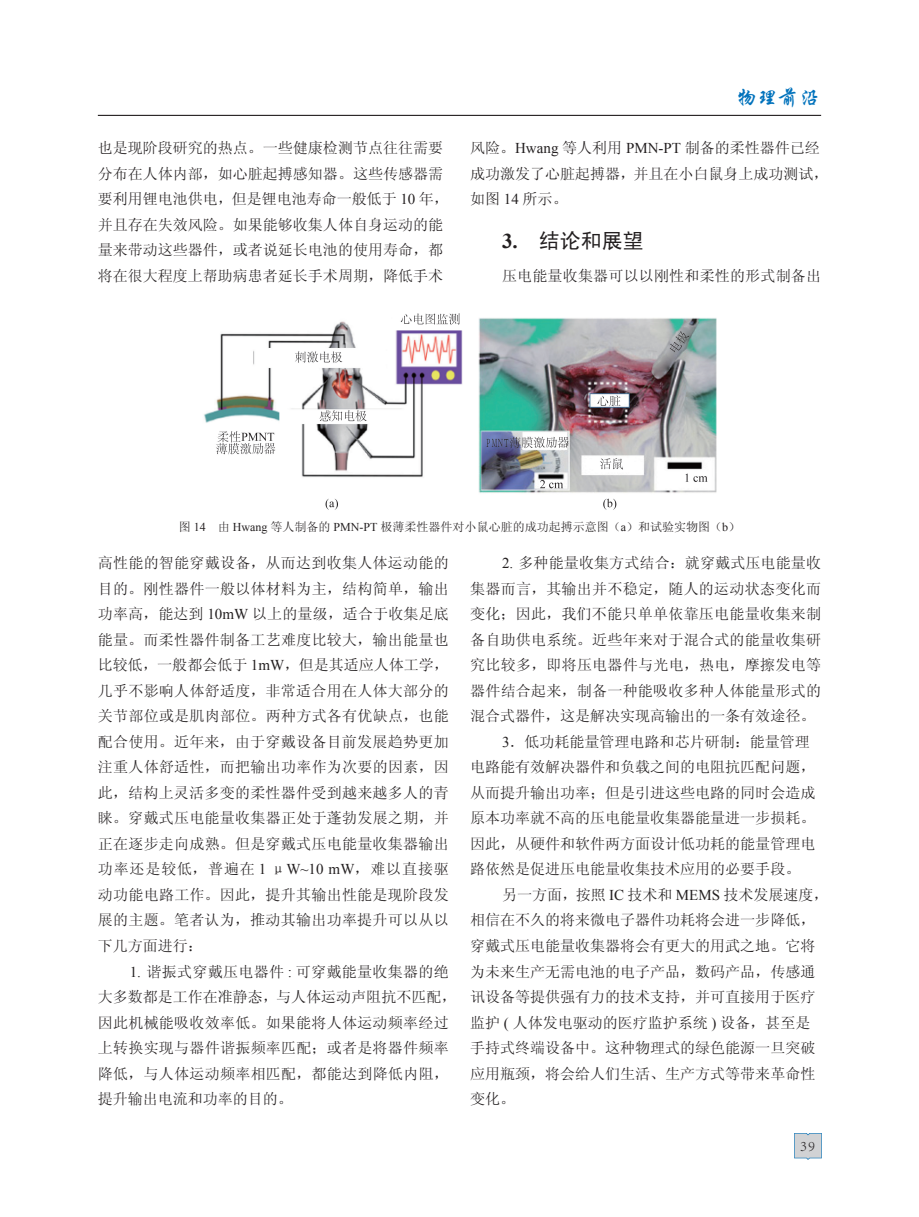
<style>
.page{position:relative;width:919px;height:1217px;background:#fff}
.page>*{position:absolute;margin:0;border:0;box-sizing:border-box;transform-origin:0 0}
.t1{font:21px "Sim Hei";color:#231f20}
.t2{font:21px "FZXKK GBK1 0";color:#0072bc}
.t3{font:15px/25.5px "Sim Sun";color:#231f20}
.t4{font:15px/25.5px "Sim Sun";letter-spacing:.02em;color:#231f20}
.t5{font:300 15px "Adobe Song Std";color:#231f20}
.t6{font:12px "Sim Sun";color:#231f20}
.s1{font-family:"Times New Roman"}
.s2{font-family:"Times New Roman";font-weight:700}
</style>
<div class="page">
<img style="left:794px;top:1133px;width:27px;height:26px">
<hr style="left:98px;top:115px;width:723px;height:1px;background:#231f20">
<img style="left:204px;top:314px;width:513px;height:196px">
<h1 class="t2" style="left:736px;top:87px;width:85px">物理前沿</h1>
<p class="t3" style="left:98px;top:135px;width:352px">也是现阶段研究的热点。一些健康检测节点往往需要分布在人体内部，如心脏起搏感知器。这些传感器需要利用锂电池供电，但是锂电池寿命一般低于 <span class="s1">10</span> 年，并且存在失效风险。如果能够收集人体自身运动的能量来带动这些器件，或者说延长电池的使用寿命，都将在很大程度上帮助病患者延长手术周期，降低手术</p>
<p class="t3" style="left:470px;top:135px;width:360px">风险。<span class="s1">Hwang</span> 等人利用 <span class="s1">PMN-PT</span> 制备的柔性器件已经成功激发了心脏起搏器，并且在小白鼠身上成功测试，如图 <span class="s1">14</span> 所示。</p>
<p class="t1" style="left:502px;top:230px;width:143px"><span class="s2">3.</span> 结论和展望</p>
<p class="t3" style="left:502px;top:263px;width:320px">压电能量收集器可以以刚性和柔性的形式制备出</p>
<p class="t6" style="left:179px;top:521px;width:562px">图 <span class="s1">14</span> 由 <span class="s1">Hwang</span> 等人制备的 <span class="s1">PMN-PT</span> 极薄柔性器件对小鼠心脏的成功起搏示意图（<span class="s1">a</span>）和试验实物图（<span class="s1">b</span>）</p>
<p class="t3" style="left:98px;top:550px;width:352px;text-align:justify">高性能的智能穿戴设备，从而达到收集人体运动能的目的。刚性器件一般以体材料为主，结构简单，输出功率高，能达到 <span class="s1">10mW</span> 以上的量级，适合于收集足底能量。而柔性器件制备工艺难度比较大，输出能量也比较低，一般都会低于 <span class="s1">1mW</span>，但是其适应人体工学，几乎不影响人体舒适度，非常适合用在人体大部分的关节部位或是肌肉部位。两种方式各有优缺点，也能配合使用。近年来，由于穿戴设备目前发展趋势更加注重人体舒适性，而把输出功率作为次要的因素，因此，结构上灵活多变的柔性器件受到越来越多人的青睐。穿戴式压电能量收集器正处于蓬勃发展之期，并正在逐步走向成熟。但是穿戴式压电能量收集器输出功率还是较低，普遍在 <span class="s1">1</span> μ<span class="s1">W~10 mW</span>，难以直接驱动功能电路工作。因此，提升其输出性能是现阶段发展的主题。笔者认为，推动其输出功率提升可以从以下几方面进行：</p>
<p class="t4" style="left:98px;top:958px;width:360px;text-indent:32px"><span class="s1">1.</span> 谐振式穿戴压电器件 <span class="s1">:</span> 可穿戴能量收集器的绝大多数都是工作在准静态，与人体运动声阻抗不匹配，因此机械能吸收效率低。如果能将人体运动频率经过上转换实现与器件谐振频率匹配；或者是将器件频率降低，与人体运动频率相匹配，都能达到降低内阻，提升输出电流和功率的目的。</p>
<p class="t3" style="left:502px;top:550px;width:320px"><span class="s1">2.</span> 多种能量收集方式结合：就穿戴式压电能量收</p>
<p class="t4" style="left:470px;top:575px;width:352px">集器而言，其输出并不稳定，随人的运动状态变化而</p>
<p class="t4" style="left:470px;top:601px;width:352px">变化；因此，我们不能只单单依靠压电能量收集来制</p>
<p class="t4" style="left:470px;top:626px;width:352px">备自助供电系统。近些年来对于混合式的能量收集研</p>
<p class="t4" style="left:470px;top:652px;width:352px">究比较多，即将压电器件与光电，热电，摩擦发电等</p>
<p class="t4" style="left:470px;top:677px;width:352px">器件结合起来，制备一种能吸收多种人体能量形式的</p>
<p class="t3" style="left:470px;top:703px;width:346px">混合式器件，这是解决实现高输出的一条有效途径。</p>
<p class="t3" style="left:502px;top:728px;width:309px"><span class="s1">3</span>．低功耗能量管理电路和芯片研制：能量管理</p>
<p class="t3" style="left:470px;top:754px;width:346px">电路能有效解决器件和负载之间的电阻抗匹配问题，</p>
<p class="t3" style="left:470px;top:779px;width:346px">从而提升输出功率；但是引进这些电路的同时会造成</p>
<p class="t3" style="left:470px;top:805px;width:346px">原本功率就不高的压电能量收集器能量进一步损耗。</p>
<p class="t3" style="left:470px;top:830px;width:346px">因此，从硬件和软件两方面设计低功耗的能量管理电</p>
<p class="t3" style="left:470px;top:856px;width:331px">路依然是促进压电能量收集技术应用的必要手段。</p>
<p class="t3" style="left:502px;top:881px;width:328px">另一方面，按照 <span class="s1">IC</span> 技术和 <span class="s1">MEMS</span> 技术发展速度，</p>
<p class="t3" style="left:470px;top:907px;width:346px">相信在不久的将来微电子器件功耗将会进一步降低，</p>
<p class="t3" style="left:470px;top:932px;width:346px">穿戴式压电能量收集器将会有更大的用武之地。它将</p>
<p class="t3" style="left:470px;top:958px;width:346px">为未来生产无需电池的电子产品，数码产品，传感通</p>
<p class="t3" style="left:470px;top:983px;width:346px">讯设备等提供强有力的技术支持，并可直接用于医疗</p>
<p class="t3" style="left:470px;top:1009px;width:341px">监护 <span class="s1">(</span> 人体发电驱动的医疗监护系统 <span class="s1">)</span> 设备，甚至是</p>
<p class="t3" style="left:470px;top:1034px;width:347px">手持式终端设备中。这种物理式的绿色能源一旦突破</p>
<p class="t3" style="left:470px;top:1060px;width:347px">应用瓶颈，将会给人们生活、生产方式等带来革命性</p>
<p class="t3" style="left:470px;top:1085px;width:46px">变化。</p>
<p class="t5" style="left:800px;top:1136px;width:16px">39</p>
</div>
